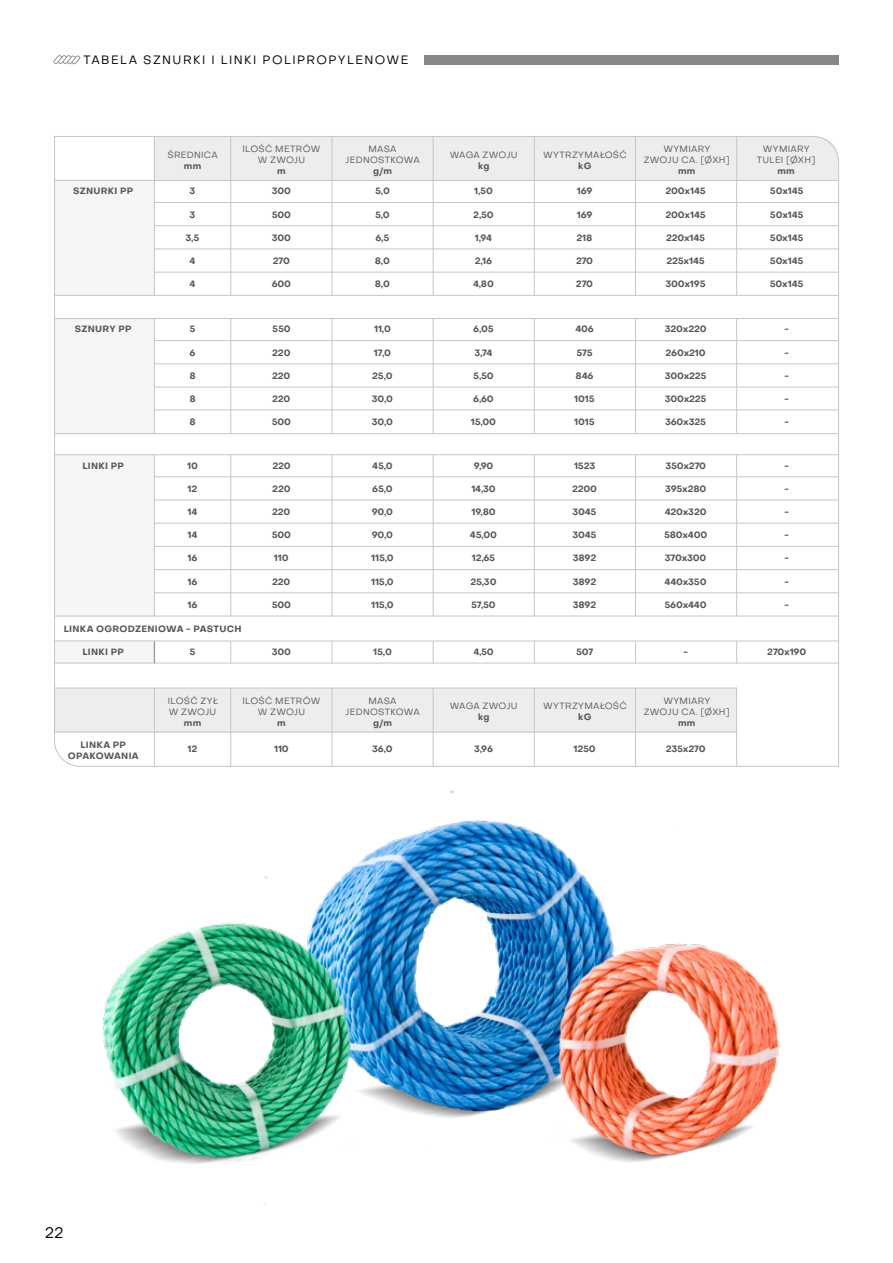
<style>
.page{position:relative;width:893px;height:1263px;background:#fff}
.page>*{position:absolute;margin:0;border:0;box-sizing:border-box;transform-origin:0 0}
.t1{font:15px "Objective";color:#000}
.t2{font:12px "Objective";letter-spacing:.12em;color:#000}
.t3{font:700 9px "Objective";letter-spacing:-.025em;color:#575756}
.t4{font:9px/10.8px "Objective";letter-spacing:.025em;color:#575756;text-align:center}
.t5{font:700 9px "Objective";letter-spacing:.03em;color:#575756}
.t6{font:700 9px/10.8px "Objective";letter-spacing:.025em;color:#575756;text-align:center}
.t7{font:9px "Objective";letter-spacing:.005em;color:#575756}
</style>
<div class="page">
<svg style="left:54px;top:136px;width:785px;height:631px"></svg>
<div style="left:424px;top:55px;width:414px;height:9px;background:#878787"></div>
<svg style="left:53px;top:55px;width:27px;height:9px"></svg>
<img style="left:102px;top:790px;width:678px;height:415px">
<h2 class="t2" style="left:84px;top:52px;width:326px">TABELA SZNURKI I LINKI POLIPROPYLENOWE</h2>
<p class="t5" style="left:73px;top:185px;width:62px">SZNURKI PP</p>
<p class="t4" style="left:167px;top:149px;width:52px">ŚREDNICA</p>
<p class="t3" style="left:184px;top:159px;width:19px">mm</p>
<p class="t3" style="left:190px;top:185px;width:7px">3</p>
<p class="t4" style="left:243px;top:144px;width:79px">ILOŚĆ METRÓW<br>W ZWOJU</p>
<p class="t3" style="left:277px;top:164px;width:10px">m</p>
<p class="t3" style="left:272px;top:185px;width:21px">300</p>
<p class="t4" style="left:345px;top:144px;width:76px">MASA<br>JEDNOSTKOWA</p>
<p class="t3" style="left:373px;top:164px;width:20px">g/m</p>
<p class="t3" style="left:375px;top:185px;width:16px">5,0</p>
<p class="t7" style="left:450px;top:149px;width:69px">WAGA ZWOJU</p>
<p class="t3" style="left:478px;top:159px;width:13px">kg</p>
<p class="t3" style="left:474px;top:185px;width:20px">1,50</p>
<p class="t4" style="left:543px;top:149px;width:85px">WYTRZYMAŁOŚĆ</p>
<p class="t3" style="left:578px;top:159px;width:15px">kG</p>
<p class="t3" style="left:577px;top:185px;width:17px">169</p>
<p class="t4" style="left:644px;top:144px;width:88px">WYMIARY<br>ZWOJU CA. [ØXH]</p>
<p class="t3" style="left:678px;top:164px;width:19px">mm</p>
<p class="t3" style="left:666px;top:185px;width:42px">200x145</p>
<p class="t4" style="left:757px;top:144px;width:60px">WYMIARY<br>TULEI [ØXH]</p>
<p class="t3" style="left:777px;top:164px;width:19px">mm</p>
<p class="t3" style="left:770px;top:185px;width:35px">50x145</p>
<p class="t6" style="left:75px;top:324px;width:58px">SZNURY PP</p>
<p class="t3" style="left:82px;top:459px;width:43px">LINKI PP</p>
<p class="t3" style="left:190px;top:208px;width:7px">3</p>
<p class="t3" style="left:272px;top:208px;width:21px">500</p>
<p class="t3" style="left:375px;top:208px;width:16px">5,0</p>
<p class="t3" style="left:473px;top:208px;width:22px">2,50</p>
<p class="t3" style="left:577px;top:208px;width:17px">169</p>
<p class="t3" style="left:666px;top:208px;width:42px">200x145</p>
<p class="t3" style="left:770px;top:208px;width:35px">50x145</p>
<p class="t3" style="left:186px;top:231px;width:15px">3,5</p>
<p class="t3" style="left:272px;top:231px;width:21px">300</p>
<p class="t3" style="left:375px;top:231px;width:15px">6,5</p>
<p class="t3" style="left:475px;top:231px;width:19px">1,94</p>
<p class="t3" style="left:577px;top:231px;width:17px">218</p>
<p class="t3" style="left:666px;top:231px;width:41px">220x145</p>
<p class="t3" style="left:770px;top:231px;width:35px">50x145</p>
<p class="t3" style="left:189px;top:254px;width:8px">4</p>
<p class="t3" style="left:273px;top:254px;width:19px">270</p>
<p class="t3" style="left:375px;top:254px;width:17px">8,0</p>
<p class="t3" style="left:475px;top:254px;width:19px">2,16</p>
<p class="t3" style="left:576px;top:254px;width:19px">270</p>
<p class="t3" style="left:666px;top:254px;width:40px">225x145</p>
<p class="t3" style="left:770px;top:254px;width:35px">50x145</p>
<p class="t3" style="left:189px;top:277px;width:8px">4</p>
<p class="t3" style="left:272px;top:277px;width:21px">600</p>
<p class="t3" style="left:375px;top:277px;width:17px">8,0</p>
<p class="t3" style="left:473px;top:277px;width:22px">4,80</p>
<p class="t3" style="left:576px;top:277px;width:19px">270</p>
<p class="t3" style="left:665px;top:277px;width:42px">300x195</p>
<p class="t3" style="left:770px;top:277px;width:35px">50x145</p>
<p class="t3" style="left:190px;top:323px;width:7px">5</p>
<p class="t3" style="left:272px;top:323px;width:20px">550</p>
<p class="t3" style="left:374px;top:323px;width:18px">11,0</p>
<p class="t3" style="left:473px;top:323px;width:22px">6,05</p>
<p class="t3" style="left:575px;top:323px;width:20px">406</p>
<p class="t3" style="left:665px;top:323px;width:43px">320x220</p>
<p class="t3" style="left:784px;top:323px;width:6px">-</p>
<p class="t3" style="left:190px;top:346px;width:8px">6</p>
<p class="t3" style="left:272px;top:346px;width:20px">220</p>
<p class="t3" style="left:374px;top:346px;width:19px">17,0</p>
<p class="t3" style="left:474px;top:346px;width:20px">3,74</p>
<p class="t3" style="left:576px;top:346px;width:18px">575</p>
<p class="t3" style="left:666px;top:346px;width:42px">260x210</p>
<p class="t3" style="left:784px;top:346px;width:6px">-</p>
<p class="t3" style="left:189px;top:369px;width:8px">8</p>
<p class="t3" style="left:189px;top:416px;width:8px">8</p>
<p class="t3" style="left:576px;top:369px;width:19px">846</p>
<p class="t3" style="left:574px;top:416px;width:22px">1015</p>
<p class="t3" style="left:272px;top:369px;width:20px">220</p>
<p class="t3" style="left:272px;top:416px;width:21px">500</p>
<p class="t3" style="left:372px;top:369px;width:22px">25,0</p>
<p class="t3" style="left:372px;top:416px;width:23px">30,0</p>
<p class="t3" style="left:473px;top:369px;width:22px">5,50</p>
<p class="t3" style="left:471px;top:416px;width:27px">15,00</p>
<p class="t3" style="left:665px;top:369px;width:43px">300x225</p>
<p class="t3" style="left:665px;top:416px;width:42px">360x325</p>
<p class="t3" style="left:189px;top:392px;width:8px">8</p>
<p class="t3" style="left:272px;top:392px;width:20px">220</p>
<p class="t3" style="left:372px;top:392px;width:23px">30,0</p>
<p class="t3" style="left:473px;top:392px;width:22px">6,60</p>
<p class="t3" style="left:574px;top:392px;width:22px">1015</p>
<p class="t3" style="left:665px;top:392px;width:43px">300x225</p>
<p class="t3" style="left:784px;top:369px;width:6px">-</p>
<p class="t3" style="left:784px;top:392px;width:6px">-</p>
<p class="t3" style="left:784px;top:416px;width:6px">-</p>
<p class="t3" style="left:187px;top:459px;width:12px">10</p>
<p class="t3" style="left:272px;top:459px;width:20px">220</p>
<p class="t3" style="left:372px;top:459px;width:22px">45,0</p>
<p class="t3" style="left:474px;top:459px;width:21px">9,90</p>
<p class="t3" style="left:574px;top:459px;width:23px">1523</p>
<p class="t3" style="left:665px;top:459px;width:42px">350x270</p>
<p class="t3" style="left:785px;top:459px;width:6px">-</p>
<p class="t3" style="left:188px;top:482px;width:11px">12</p>
<p class="t3" style="left:272px;top:482px;width:20px">220</p>
<p class="t3" style="left:372px;top:482px;width:22px">65,0</p>
<p class="t3" style="left:471px;top:482px;width:26px">14,30</p>
<p class="t3" style="left:572px;top:482px;width:26px">2200</p>
<p class="t3" style="left:665px;top:482px;width:43px">395x280</p>
<p class="t3" style="left:784px;top:482px;width:6px">-</p>
<p class="t3" style="left:188px;top:505px;width:11px">14</p>
<p class="t3" style="left:272px;top:505px;width:20px">220</p>
<p class="t3" style="left:372px;top:505px;width:23px">90,0</p>
<p class="t3" style="left:471px;top:505px;width:26px">19,80</p>
<p class="t3" style="left:572px;top:505px;width:26px">3045</p>
<p class="t3" style="left:665px;top:505px;width:43px">420x320</p>
<p class="t3" style="left:784px;top:505px;width:6px">-</p>
<p class="t3" style="left:187px;top:528px;width:11px">14</p>
<p class="t3" style="left:272px;top:528px;width:21px">500</p>
<p class="t3" style="left:372px;top:528px;width:23px">90,0</p>
<p class="t3" style="left:470px;top:528px;width:29px">45,00</p>
<p class="t3" style="left:572px;top:528px;width:26px">3045</p>
<p class="t3" style="left:664px;top:528px;width:45px">580x400</p>
<p class="t3" style="left:784px;top:528px;width:6px">-</p>
<p class="t3" style="left:187px;top:552px;width:11px">16</p>
<p class="t3" style="left:274px;top:552px;width:16px">110</p>
<p class="t3" style="left:371px;top:552px;width:24px">115,0</p>
<p class="t3" style="left:472px;top:552px;width:25px">12,65</p>
<p class="t3" style="left:573px;top:552px;width:25px">3892</p>
<p class="t3" style="left:665px;top:552px;width:43px">370x300</p>
<p class="t3" style="left:784px;top:552px;width:6px">-</p>
<p class="t3" style="left:187px;top:575px;width:11px">16</p>
<p class="t3" style="left:272px;top:575px;width:20px">220</p>
<p class="t3" style="left:371px;top:575px;width:24px">115,0</p>
<p class="t3" style="left:470px;top:575px;width:28px">25,30</p>
<p class="t3" style="left:573px;top:575px;width:25px">3892</p>
<p class="t3" style="left:665px;top:575px;width:43px">440x350</p>
<p class="t3" style="left:784px;top:575px;width:6px">-</p>
<p class="t3" style="left:187px;top:598px;width:11px">16</p>
<p class="t3" style="left:272px;top:598px;width:21px">500</p>
<p class="t3" style="left:371px;top:598px;width:24px">115,0</p>
<p class="t3" style="left:471px;top:598px;width:26px">57,50</p>
<p class="t3" style="left:573px;top:598px;width:25px">3892</p>
<p class="t3" style="left:665px;top:598px;width:44px">560x440</p>
<p class="t3" style="left:784px;top:598px;width:6px">-</p>
<p class="t5" style="left:64px;top:622px;width:179px">LINKA OGRODZENIOWA - PASTUCH</p>
<p class="t3" style="left:82px;top:645px;width:43px">LINKI PP</p>
<p class="t6" style="left:68px;top:739px;width:72px">LINKA PP<br>OPAKOWANIA</p>
<p class="t3" style="left:190px;top:645px;width:7px">5</p>
<p class="t3" style="left:272px;top:645px;width:21px">300</p>
<p class="t3" style="left:373px;top:645px;width:20px">15,0</p>
<p class="t3" style="left:473px;top:645px;width:22px">4,50</p>
<p class="t3" style="left:576px;top:645px;width:19px">507</p>
<p class="t3" style="left:683px;top:645px;width:6px">-</p>
<p class="t3" style="left:767px;top:645px;width:40px">270x190</p>
<p class="t4" style="left:168px;top:695px;width:51px;text-align:left">ILOŚĆ ZYŁ<br>W ZWOJU</p>
<p class="t3" style="left:184px;top:716px;width:19px">mm</p>
<p class="t3" style="left:188px;top:743px;width:11px">12</p>
<p class="t4" style="left:243px;top:695px;width:79px">ILOŚĆ METRÓW<br>W ZWOJU</p>
<p class="t3" style="left:277px;top:716px;width:10px">m</p>
<p class="t3" style="left:274px;top:743px;width:16px">110</p>
<p class="t4" style="left:345px;top:695px;width:76px">MASA<br>JEDNOSTKOWA</p>
<p class="t3" style="left:373px;top:716px;width:20px">g/m</p>
<p class="t3" style="left:372px;top:743px;width:22px">36,0</p>
<p class="t7" style="left:450px;top:700px;width:69px">WAGA ZWOJU</p>
<p class="t3" style="left:478px;top:710px;width:13px">kg</p>
<p class="t3" style="left:474px;top:743px;width:21px">3,96</p>
<p class="t4" style="left:543px;top:701px;width:85px">WYTRZYMAŁOŚĆ</p>
<p class="t3" style="left:578px;top:710px;width:15px">kG</p>
<p class="t3" style="left:573px;top:743px;width:24px">1250</p>
<p class="t4" style="left:644px;top:695px;width:88px">WYMIARY<br>ZWOJU CA. [ØXH]</p>
<p class="t3" style="left:678px;top:716px;width:19px">mm</p>
<p class="t3" style="left:666px;top:743px;width:41px">235x270</p>
<h1 class="t1" style="left:45px;top:1223px;width:20px">22</h1>
</div>
